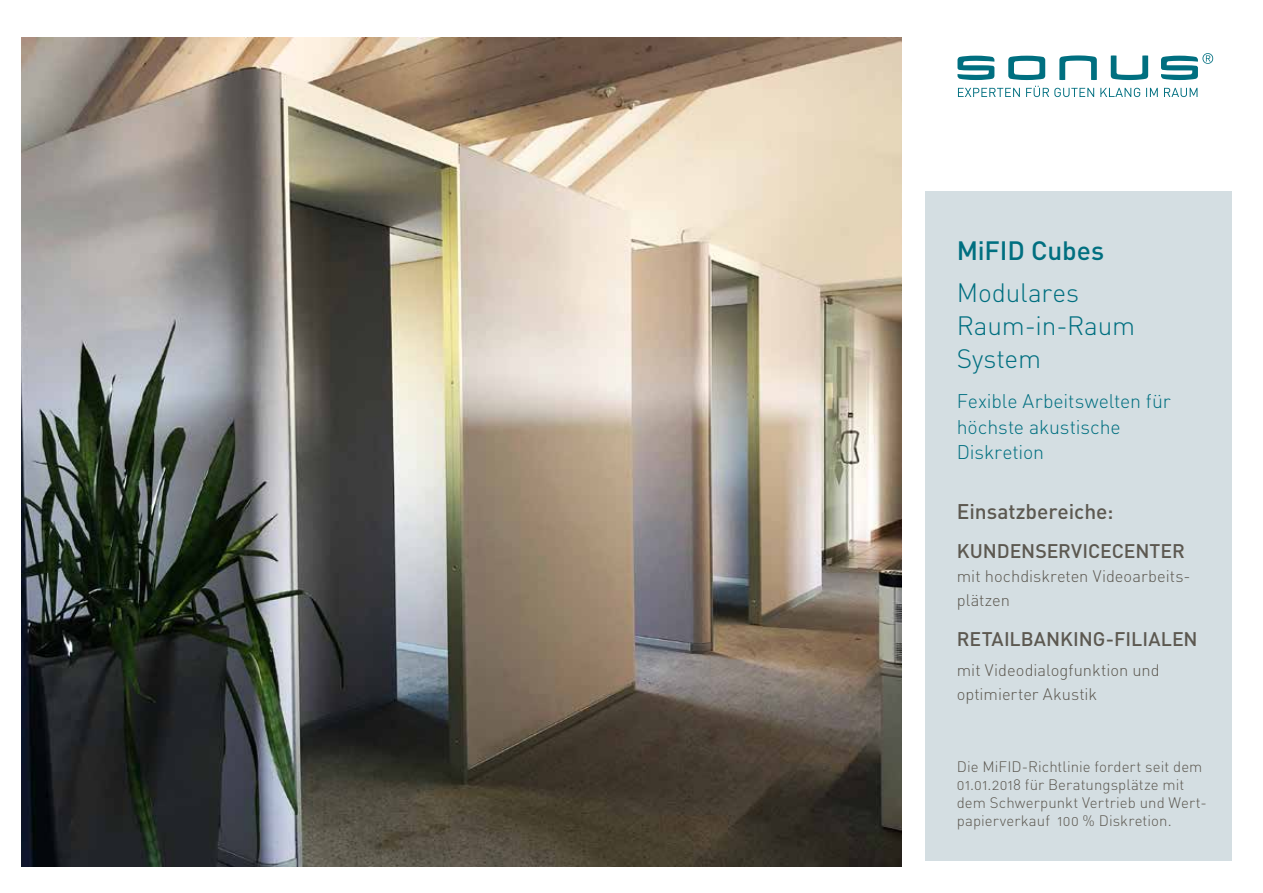
<style>
.page{position:relative;width:1263px;height:893px;background:#fff}
.page>*{position:absolute;margin:0;border:0;box-sizing:border-box;transform-origin:0 0}
.t1{font:26.25px/33px "DIN Light Alternate";letter-spacing:-.01em;color:#006f80}
.t2{font:500 26.25px "DIN";letter-spacing:-.005em;color:#006f80}
.t3{font:500 21px "DIN";letter-spacing:-.005em;color:#5c5850}
.t4{font:19.5px/25.5px "DIN Light Alternate";letter-spacing:-.005em;color:#006f80}
.t5{font:500 19.5px "DIN";letter-spacing:-.005em;color:#5c5850}
.t6{font:16.5px/24px "DIN Light Alternate";color:#5c5850}
.t7{font:15px/18px "DIN Light Alternate";letter-spacing:.005em;color:#5c5850}
</style>
<div class="page">
<div style="left:925px;top:191px;width:306px;height:670px;background:#d4dee2"></div>
<svg style="left:958px;top:86px;width:239px;height:11px"></svg>
<svg style="left:1008px;top:56px;width:37px;height:24px"></svg>
<svg style="left:957px;top:56px;width:37px;height:24px"></svg>
<svg style="left:1161px;top:53px;width:52px;height:27px"></svg>
<svg style="left:1059px;top:55px;width:38px;height:25px"></svg>
<svg style="left:1111px;top:55px;width:37px;height:25px"></svg>
<img style="left:21px;top:38px;width:880px;height:828px">
<h1 class="t2" style="left:957px;top:234px;width:149px">MiFID Cubes</h1>
<h1 class="t1" style="left:957px;top:276px;width:180px">Modulares<br>Raum-in-Raum<br>System</h1>
<h3 class="t4" style="left:957px;top:388px;width:215px">Fexible Arbeitswelten für höchste akustische<br>Diskretion</h3>
<h2 class="t3" style="left:957px;top:498px;width:158px">Einsatzbereiche:</h2>
<h3 class="t5" style="left:957px;top:539px;width:230px">KUNDENSERVICECENTER</h3>
<p class="t6" style="left:957px;top:564px;width:235px">mit hochdiskreten Videoarbeits&shy;plätzen</p>
<h3 class="t5" style="left:957px;top:626px;width:242px">RETAILBANKING-FILIALEN</h3>
<p class="t6" style="left:957px;top:658px;width:204px">mit Videodialogfunktion und optimierter Akustik</p>
<p class="t7" style="left:957px;top:757px;width:251px">Die MiFID-Richtlinie fordert seit dem 01.01.2018 für Beratungsplätze mit dem Schwerpunkt Vertrieb und Wert&shy;papierverkauf 100 % Diskretion.</p>
</div>
